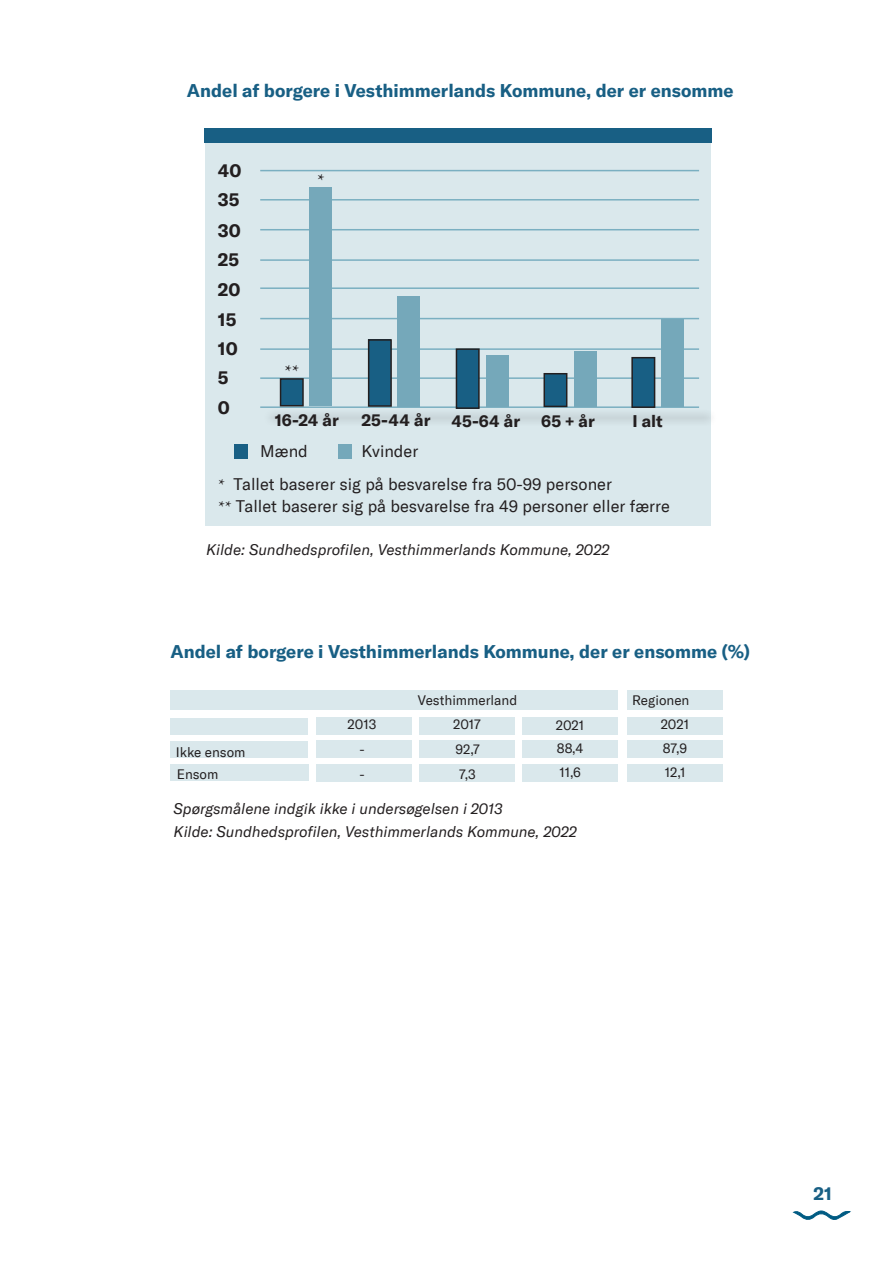
<style>
.page{position:relative;width:893px;height:1263px;background:#fff}
.page>*{position:absolute;margin:0;border:0;box-sizing:border-box;transform-origin:0 0}
.t1{font:700 18px "GT America";color:#185f84}
.t2{font:700 18px "GT America";color:#231f20}
.t3{font:18px "Minion Pro";color:#231f20}
.t4{font:16.5px "GT America";color:#231f20}
.t5{font:700 16.5px "GT America";color:#231f20}
.t6{font:italic 15px "GT America";color:#231f20}
.t7{font:13.5px "GT America";color:#231f20}
.s1{font-family:"Minion Pro"}
</style>
<div class="page">
<div style="left:205px;top:143px;width:506px;height:382px;background:#dae8ec"></div>
<svg style="left:793px;top:1210px;width:58px;height:10px"></svg>
<div style="left:204px;top:128px;width:507px;height:14px;background:#185f84"></div>
<hr style="left:260px;top:170px;width:439px;height:1px;background:#7aafc1">
<hr style="left:260px;top:199px;width:439px;height:2px;background:#7aafc1">
<hr style="left:260px;top:229px;width:439px;height:1px;background:#7aafc1">
<hr style="left:260px;top:259px;width:439px;height:2px;background:#7aafc1">
<hr style="left:260px;top:287px;width:439px;height:2px;background:#7aafc1">
<hr style="left:260px;top:318px;width:439px;height:1px;background:#7aafc1">
<hr style="left:260px;top:348px;width:439px;height:2px;background:#7aafc1">
<hr style="left:260px;top:377px;width:439px;height:2px;background:#7aafc1">
<div style="left:264px;top:409px;width:453px;height:17px;background:#d0dde1"></div>
<hr style="left:260px;top:406px;width:439px;height:2px;background:#7aafc1">
<div style="left:281px;top:379px;width:22px;height:27px;background:#185f84"></div>
<div style="left:280px;top:378px;width:24px;height:28px;border:2px solid #231f20"></div>
<div style="left:234px;top:444px;width:14px;height:14px;background:#185f84"></div>
<div style="left:338px;top:444px;width:14px;height:14px;background:#75a8ba"></div>
<div style="left:310px;top:187px;width:22px;height:219px;background:#75a8ba"></div>
<div style="left:369px;top:340px;width:22px;height:66px;background:#185f84"></div>
<div style="left:368px;top:339px;width:24px;height:68px;border:2px solid #231f20"></div>
<div style="left:398px;top:296px;width:22px;height:111px;background:#75a8ba"></div>
<div style="left:456px;top:349px;width:23px;height:59px;background:#185f84"></div>
<div style="left:456px;top:348px;width:24px;height:61px;border:2px solid #231f20"></div>
<div style="left:486px;top:355px;width:22px;height:51px;background:#75a8ba"></div>
<div style="left:544px;top:374px;width:23px;height:32px;background:#185f84"></div>
<div style="left:543px;top:373px;width:24px;height:34px;border:2px solid #231f20"></div>
<div style="left:574px;top:351px;width:22px;height:55px;background:#75a8ba"></div>
<div style="left:632px;top:358px;width:23px;height:49px;background:#185f84"></div>
<div style="left:631px;top:357px;width:24px;height:51px;border:2px solid #231f20"></div>
<div style="left:661px;top:319px;width:23px;height:88px;background:#75a8ba"></div>
<div style="left:170px;top:690px;width:448px;height:20px;background:#dae8ec"></div>
<div style="left:170px;top:718px;width:138px;height:16px;background:#dae8ec"></div>
<div style="left:170px;top:741px;width:138px;height:17px;background:#dae8ec"></div>
<div style="left:170px;top:764px;width:139px;height:17px;background:#dae8ec"></div>
<div style="left:316px;top:764px;width:96px;height:18px;background:#dae8ec"></div>
<div style="left:419px;top:764px;width:96px;height:18px;background:#dae8ec"></div>
<div style="left:522px;top:764px;width:96px;height:18px;background:#dae8ec"></div>
<div style="left:627px;top:764px;width:95px;height:18px;background:#dae8ec"></div>
<div style="left:316px;top:741px;width:96px;height:17px;background:#dae8ec"></div>
<div style="left:419px;top:741px;width:96px;height:17px;background:#dae8ec"></div>
<div style="left:522px;top:741px;width:96px;height:17px;background:#dae8ec"></div>
<div style="left:627px;top:741px;width:95px;height:17px;background:#dae8ec"></div>
<div style="left:316px;top:717px;width:96px;height:17px;background:#dae8ec"></div>
<div style="left:419px;top:717px;width:96px;height:17px;background:#dae8ec"></div>
<div style="left:522px;top:717px;width:96px;height:17px;background:#dae8ec"></div>
<div style="left:627px;top:717px;width:95px;height:17px;background:#dae8ec"></div>
<div style="left:627px;top:690px;width:95px;height:20px;background:#dae8ec"></div>
<p class="t1" style="left:187px;top:79px;width:548px">Andel af borgere i Vesthimmerlands Kommune, der er ensomme</p>
<p class="t2" style="left:218px;top:159px;width:25px">40</p>
<p class="t2" style="left:218px;top:188px;width:23px">35</p>
<p class="t2" style="left:218px;top:219px;width:24px">30</p>
<p class="t2" style="left:218px;top:249px;width:23px">25</p>
<p class="t2" style="left:218px;top:278px;width:24px">20</p>
<p class="t2" style="left:218px;top:309px;width:20px">15</p>
<p class="t2" style="left:218px;top:338px;width:21px">10</p>
<p class="t2" style="left:218px;top:367px;width:12px">5</p>
<p class="t2" style="left:218px;top:396px;width:14px">0</p>
<p class="t3" style="left:317px;top:168px;width:9px">*</p>
<p class="t3" style="left:285px;top:359px;width:16px">**</p>
<p class="t5" style="left:275px;top:410px;width:66px">16-24 år</p>
<p class="t5" style="left:361px;top:410px;width:71px">25-44 år</p>
<p class="t5" style="left:451px;top:411px;width:70px">45-64 år</p>
<p class="t5" style="left:541px;top:411px;width:55px">65 + år</p>
<p class="t5" style="left:632px;top:411px;width:32px">I alt</p>
<p class="t4" style="left:260px;top:442px;width:49px">Mænd</p>
<p class="t4" style="left:361px;top:442px;width:58px">Kvinder</p>
<p class="t4" style="left:218px;top:475px;width:395px"><span class="s1">*</span> Tallet baserer sig på besvarelse fra 50-99 personer</p>
<p class="t4" style="left:218px;top:496px;width:453px"><span class="s1">**</span> Tallet baserer sig på besvarelse fra 49 personer eller færre</p>
<p class="t6" style="left:206px;top:541px;width:405px">Kilde: Sundhedsprofilen, Vesthimmerlands Kommune, 2022</p>
<p class="t1" style="left:170px;top:641px;width:581px">Andel af borgere i Vesthimmerlands Kommune, der er ensomme (%)</p>
<p class="t7" style="left:418px;top:693px;width:101px">Vesthimmerland</p>
<p class="t7" style="left:632px;top:693px;width:59px">Regionen</p>
<p class="t7" style="left:176px;top:744px;width:71px">Ikke ensom</p>
<p class="t7" style="left:177px;top:766px;width:43px">Ensom</p>
<p class="t7" style="left:348px;top:716px;width:30px">2013</p>
<p class="t7" style="left:453px;top:716px;width:29px">2017</p>
<p class="t7" style="left:556px;top:717px;width:30px">2021</p>
<p class="t7" style="left:661px;top:716px;width:30px">2021</p>
<p class="t7" style="left:359px;top:741px;width:7px">-</p>
<p class="t7" style="left:359px;top:766px;width:7px">-</p>
<p class="t7" style="left:455px;top:741px;width:26px">92,7</p>
<p class="t7" style="left:459px;top:766px;width:18px">7,3</p>
<p class="t7" style="left:557px;top:740px;width:28px">88,4</p>
<p class="t7" style="left:559px;top:764px;width:23px">11,6</p>
<p class="t7" style="left:663px;top:740px;width:26px">87,9</p>
<p class="t7" style="left:665px;top:764px;width:22px">12,1</p>
<p class="t6" style="left:174px;top:800px;width:331px">Spørgsmålene indgik ikke i undersøgelsen i 2013</p>
<p class="t6" style="left:174px;top:823px;width:405px">Kilde: Sundhedsprofilen, Vesthimmerlands Kommune, 2022</p>
<p class="t1" style="left:813px;top:1182px;width:20px">21</p>
</div>
